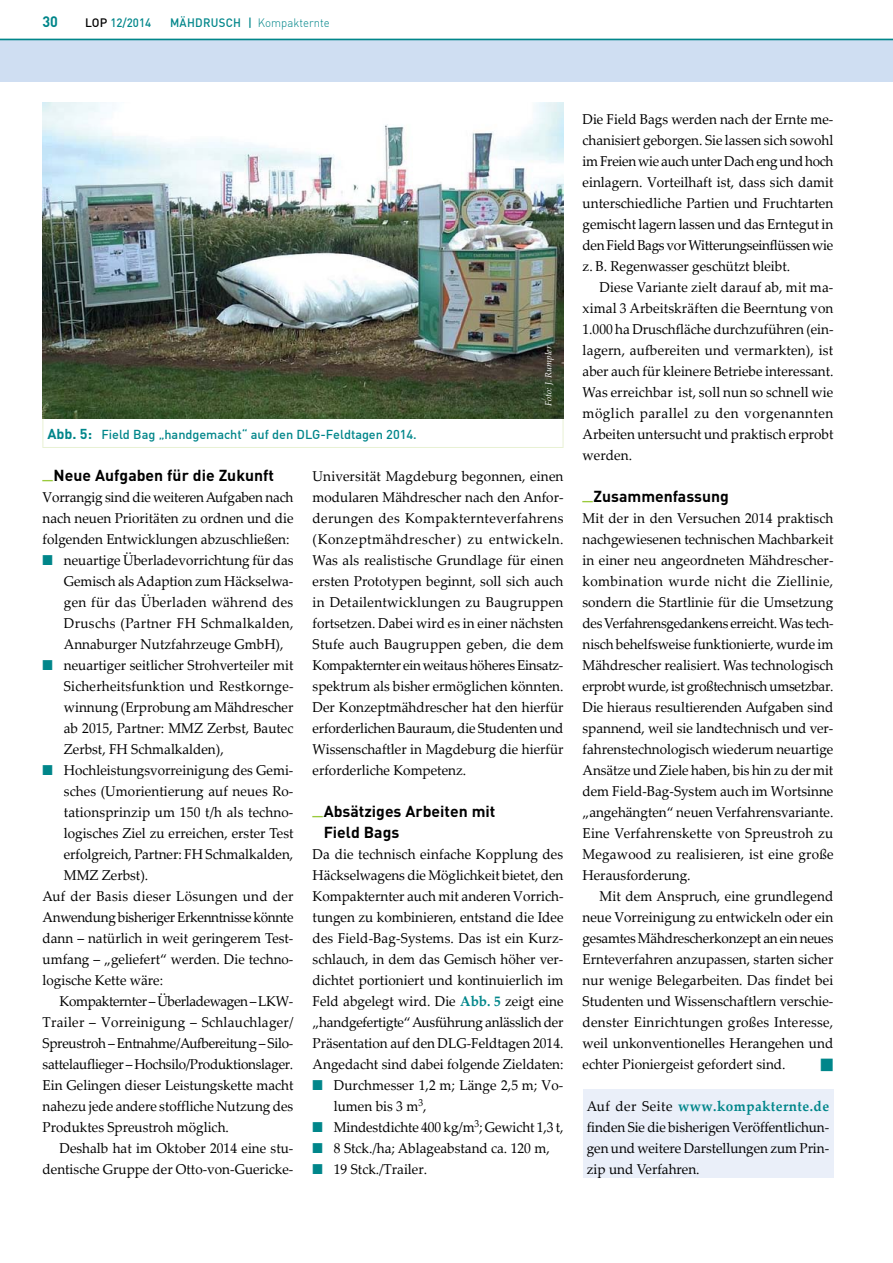
<style>
.page{position:relative;width:893px;height:1263px;background:#fff}
.page>*{position:absolute;margin:0;border:0;box-sizing:border-box;transform-origin:0 0}
.t1{font:700 15.75px/21px "DIN";color:#000}
.t2{font:700 15px "DIN";color:#00868a;scale:.95 1}
.t3{font:14.25px/21px "Palatino Linotype";color:#000;text-align:justify;scale:.95 1}
.t4{font:14.25px "Palatino Linotype";letter-spacing:-.02em;color:#000;scale:.95 1}
.t5{font:14.25px "Palatino Linotype";letter-spacing:.02em;color:#000;scale:.95 1}
.t6{font:14.25px "Palatino Linotype";letter-spacing:-.025em;color:#000;scale:.95 1}
.t7{font:14.25px "Palatino Linotype";letter-spacing:.025em;color:#000;scale:.95 1}
.t8{font:13.5px "Zapf Dingbats IT Cby BT";color:#00868a;scale:.95 1}
.t9{font:500 12.75px "DIN";letter-spacing:-.005em;color:#00868a}
.t10{font:500 12px "DIN";color:#00868a;scale:.95 1}
.t11{font:300 12px "DIN";color:#00868a;scale:.95 1}
.t12{font:italic 9px "Palatino Linotype";color:#fff}
.s1{color:#000}
.s2{font-weight:500}
.s3{font-weight:700;font-size:14.25px}
.s4{color:#00868a}
.s5{font-weight:700;color:#00868a}
</style>
<div class="page">
<div style="left:0;top:40px;width:893px;height:42px;background:#cfdef2"></div>
<hr style="left:0;top:39px;width:893px;height:1px;background:#00868a">
<div style="left:43px;top:418px;width:520px;height:30px;border:1px solid #e8f1d4"></div>
<img style="left:43px;top:102px;width:520px;height:316px">
<div style="left:583px;top:1090px;width:250px;height:88px;background:#eaeff9"></div>
<p class="t2" style="left:43px;top:12px;width:18px">30</p>
<p class="t10" style="left:85px;top:15px;width:71px"><span class="s1">LOP</span> 12/2014</p>
<p class="t10" style="left:170px;top:15px;width:44px">Mähdrus</p>
<p class="t11" style="left:226px;top:15px;width:111px"><span class="s2">ch |</span> Kompakternte</p>
<p class="t9" style="left:48px;top:426px;width:371px"><span class="s3">Abb. 5:</span> Field Bag „handgemacht“ auf den DLG-Feldtagen 2014.</p>
<p class="t12" style="left:542px;top:406px;width:62px;rotate:-90deg">Foto: J. Rumpler</p>
<p class="t1" style="left:43px;top:464px;width:233px"><sup>_</sup>Neue Aufgaben für die Zukunft</p>
<p class="t3" style="left:43px;top:486px;width:266px">Vorrangig sind die weiteren Aufgaben nach nach neuen Prioritäten zu ordnen und die folgenden Entwicklungen abzuschließen:</p>
<p class="t3" style="left:64px;top:549px;width:243px;text-indent:-21px"><span class="s4">■</span> neuartige Überladevorrichtung für das Gemisch als Adaption zum Häckselwa&shy;gen für das Überladen während des Druschs (Partner FH Schmalkalden, Annaburger Nutzfahrzeuge GmbH),</p>
<p class="t3" style="left:64px;top:654px;width:243px;text-indent:-21px"><span class="s4">■</span> neuartiger seitlicher Strohverteiler mit Sicherheitsfunktion und Restkornge&shy;winnung (Erprobung am Mähdrescher ab 2015, Partner: MMZ Zerbst, Bautec Zerbst, FH Schmalkalden),</p>
<p class="t3" style="left:43px;top:759px;width:266px"><span class="s4">■</span> Hochleistungsvorreinigung des Gemi-</p>
<p class="t3" style="left:64px;top:780px;width:243px">sches (Umorientierung auf neues Ro-</p>
<p class="t3" style="left:64px;top:801px;width:243px">tationsprinzip um 150 t/h als techno-</p>
<p class="t3" style="left:64px;top:822px;width:243px">logisches Ziel zu erreichen, erster Test</p>
<p class="t3" style="left:64px;top:843px;width:243px">erfolgreich, Partner: FH Schmalkalden,</p>
<p class="t3" style="left:64px;top:864px;width:90px">MMZ Zerbst).</p>
<p class="t7" style="left:43px;top:886px;width:266px">Auf der Basis dieser Lösungen und der</p>
<p class="t4" style="left:43px;top:907px;width:266px">Anwendung bisheriger Erkenntnisse könnte</p>
<p class="t3" style="left:43px;top:927px;width:266px">dann – natürlich in weit geringerem Test-</p>
<p class="t3" style="left:43px;top:948px;width:266px">umfang – „geliefert“ werden. Die techno-</p>
<p class="t3" style="left:43px;top:969px;width:128px">logische Kette wäre:</p>
<p class="t6" style="left:60px;top:991px;width:248px">Kompakternter – Überladewagen – LKW-</p>
<p class="t5" style="left:43px;top:1012px;width:266px">Trailer – Vorreinigung – Schlauchlager/</p>
<p class="t4" style="left:43px;top:1033px;width:265px">Spreustroh – Entnahme/Aufbereitung – Silo-</p>
<p class="t4" style="left:43px;top:1054px;width:265px">sattelauflieger – Hochsilo/Produktionslager.</p>
<p class="t3" style="left:43px;top:1074px;width:266px">Ein Gelingen dieser Leistungskette macht</p>
<p class="t3" style="left:43px;top:1095px;width:265px">nahezu jede andere stoffliche Nutzung des</p>
<p class="t3" style="left:43px;top:1116px;width:198px">Produktes Spreustroh möglich.</p>
<p class="t3" style="left:60px;top:1137px;width:248px">Deshalb hat im Oktober 2014 eine stu-</p>
<p class="t3" style="left:43px;top:1158px;width:266px">dentische Gruppe der Otto-von-Guericke-</p>
<p class="t3" style="left:313px;top:465px;width:266px">Universität Magdeburg begonnen, einen modularen Mähdrescher nach den Anfor&shy;derungen des Kompakternteverfahrens (Konzeptmähdrescher) zu entwickeln.<br>Was als realistische Grundlage für einen ersten Prototypen beginnt, soll sich auch in Detailentwicklungen zu Baugruppen fortsetzen. Dabei wird es in einer nächsten Stufe auch Baugruppen geben, die dem Kompakternter ein weitaus höheres Einsatz&shy;spektrum als bisher ermöglichen könnten.<br>Der Konzeptmähdrescher hat den hierfür erforderlichen Bauraum, die Studenten und Wissenschaftler in Magdeburg die hierfür erforderliche Kompetenz.</p>
<p class="t1" style="left:324px;top:800px;width:173px;text-indent:-11px"><sup>_</sup>Absätziges Arbeiten mit<br>Field Bags</p>
<p class="t3" style="left:313px;top:843px;width:266px">Da die technisch einfache Kopplung des Häckselwagens die Möglichkeit bietet, den Kompakternter auch mit anderen Vorrich&shy;tungen zu kombinieren, entstand die Idee des Field-Bag-Systems. Das ist ein Kurz&shy;schlauch, in dem das Gemisch höher ver&shy;dichtet portioniert und kontinuierlich im Feld abgelegt wird. Die <span class="s5">Abb. 5</span> zeigt eine „handgefertigte“ Ausführung anlässlich der Präsentation auf den DLG-Feldtagen 2014.<br>Angedacht sind dabei folgende Zieldaten:</p>
<p class="t3" style="left:334px;top:1074px;width:243px;text-indent:-21px"><span class="s4">■</span> Durchmesser 1,2 m; Länge 2,5 m; Vo&shy;lumen bis 3 m<sup>3</sup>,</p>
<p class="t3" style="left:313px;top:1116px;width:266px"><span class="s4">■</span> Mindestdichte 400 kg/m<sup>3</sup>; Gewicht 1,3 t,</p>
<p class="t3" style="left:313px;top:1137px;width:251px"><span class="s4">■</span> 8 Stck./ha; Ablageabstand ca. 120 m,</p>
<p class="t3" style="left:313px;top:1158px;width:122px"><span class="s4">■</span> 19 Stck./Trailer.</p>
<p class="t3" style="left:583px;top:108px;width:266px">Die Field Bags werden nach der Ernte me&shy;chanisiert geborgen. Sie lassen sich sowohl im Freien wie auch unter Dach eng und hoch einlagern. Vorteilhaft ist, dass sich damit unterschiedliche Partien und Fruchtarten gemischt lagern lassen und das Erntegut in den Field Bags vor Witterungseinflüssen wie z. B. Regenwasser geschützt bleibt.</p>
<p class="t3" style="left:583px;top:276px;width:266px;text-indent:17px">Diese Variante zielt darauf ab, mit ma&shy;ximal 3 Arbeitskräften die Beerntung von 1.000 ha Druschfläche durchzuführen (ein&shy;lagern, aufbereiten und vermarkten), ist aber auch für kleinere Betriebe interessant.<br>Was erreichbar ist, soll nun so schnell wie möglich parallel zu den vorgenannten Arbeiten untersucht und praktisch erprobt werden.</p>
<p class="t1" style="left:583px;top:485px;width:148px"><sup>_</sup>Zusammenfassung</p>
<p class="t3" style="left:583px;top:507px;width:266px">Mit der in den Versuchen 2014 praktisch nachgewiesenen technischen Machbarkeit in einer neu angeordneten Mähdrescher&shy;kombination wurde nicht die Ziellinie, sondern die Startlinie für die Umsetzung des Verfahrensgedankens erreicht. Was tech&shy;nisch behelfsweise funktionierte, wurde im Mähdrescher realisiert. Was technologisch erprobt wurde, ist großtechnisch umsetzbar.<br>Die hieraus resultierenden Aufgaben sind spannend, weil sie landtechnisch und ver&shy;fahrenstechnologisch wiederum neuartige Ansätze und Ziele haben, bis hin zu der mit dem Field-Bag-System auch im Wortsinne „angehängten“ neuen Verfahrensvariante.<br>Eine Verfahrenskette von Spreustroh zu Megawood zu realisieren, ist eine große Herausforderung.</p>
<p class="t3" style="left:583px;top:885px;width:266px;text-indent:17px">Mit dem Anspruch, eine grundlegend neue Vorreinigung zu entwickeln oder ein gesamtes Mähdrescherkonzept an ein neues Ernteverfahren anzupassen, starten sicher nur wenige Belegarbeiten. Das findet bei Studenten und Wissenschaftlern verschie&shy;denster Einrichtungen großes Interesse, weil unkonventionelles Herangehen und echter Pioniergeist gefordert sind.</p>
<p class="t8" style="left:821px;top:1058px;width:15px">■</p>
<p class="t3" style="left:587px;top:1095px;width:257px">Auf der Seite <span class="s5">www.kompakternte.de </span>finden Sie die bisherigen Veröffentlichun&shy;gen und weitere Darstellungen zum Prin&shy;zip und Verfahren.</p>
</div>
